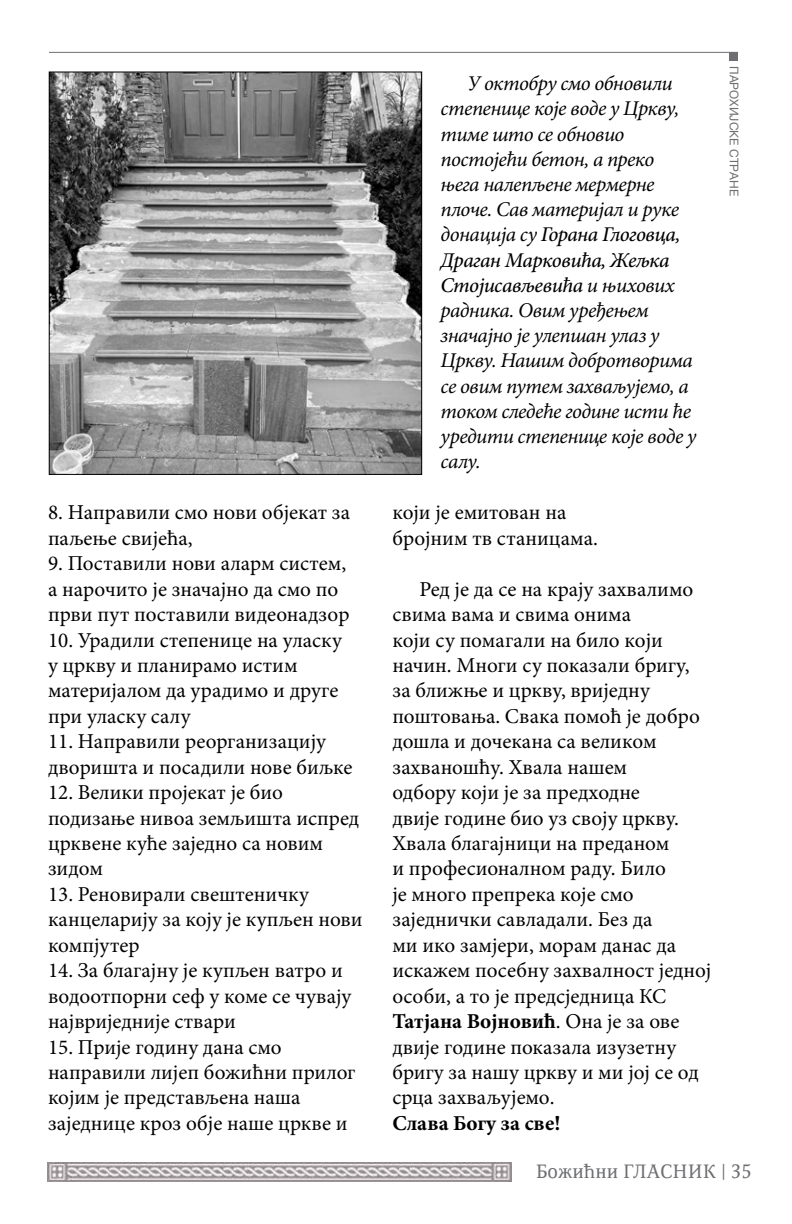
<style>
.page{position:relative;width:792px;height:1224px;background:#fff}
.page>*{position:absolute;margin:0;border:0;box-sizing:border-box;transform-origin:0 0}
.t1{font:21.2px/25.4px "Minion Pro";color:#000}
.t2{font:700 21.2px "Minion Pro";color:#000}
.t3{font:italic 21px/25.2px "Minion Pro";letter-spacing:-.025em;color:#000}
.t4{font:20px "Resavska BGTT";color:#6d6e71}
.t5{font:12px "Helvetica Neue";color:#6d6e71}
.s1{font-weight:500}
.s2{font-weight:700}
</style>
<div class="page">
<hr style="left:49px;top:52px;width:689px;height:1px;background:#6d6e71">
<img style="left:47px;top:1162px;width:464px;height:20px">
<div style="left:729px;top:52px;width:9px;height:9px;background:#6d6e71"></div>
<img style="left:51px;top:74px;width:369px;height:399px">
<div style="left:49px;top:72px;width:373px;height:403px;border:1px solid #000"></div>
<p class="t1" style="left:48px;top:500px;width:304px">8. Направили смо нови објекат за паљење свијећа,</p>
<p class="t1" style="left:48px;top:551px;width:303px">9. Поставили нови аларм систем, а нарочито је значајно да смо по први пут поставили видеонадзор</p>
<p class="t1" style="left:48px;top:627px;width:295px">10. Урадили степенице на уласку у цркву и планирамо истим материјалом да урадимо и друге при уласку салу</p>
<p class="t1" style="left:48px;top:729px;width:306px">11. Направили реорганизацију дворишта и посадили нове биљке</p>
<p class="t1" style="left:48px;top:780px;width:313px">12. Велики пројекат је био подизање нивоа земљишта испред црквене куће заједно са новим зидом</p>
<p class="t1" style="left:48px;top:882px;width:316px">13. Реновирали свештеничку канцеларију за коју је купљен нови компјутер</p>
<p class="t1" style="left:48px;top:958px;width:305px">14. За благајну је купљен ватро и водоотпорни сеф у коме се чувају највриједније ствари</p>
<p class="t1" style="left:48px;top:1034px;width:309px">15. Прије годину дана смо направили лијеп божићни прилог којим је представљена наша заједнице кроз обје наше цркве и</p>
<p class="t3" style="left:441px;top:71px;width:257px;text-indent:27px">У октобру смо обновили степенице које воде у Цркву, тиме што се обновио постојећи бетон, а преко њега налепљене мермерне плоче. Сав материјал и руке донација су <span class="s1">Горана Глоговца,<br>Драган Марковића, Жељка<br>Стојисављевића</span> и њихових радника. Овим уређењем значајно је улепшан улаз у<br>Цркву. Нашим добротворима се овим путем захваљујемо, а током следеће године исти ће уредити степенице које воде у салу.</p>
<p class="t1" style="left:392px;top:500px;width:207px">који је емитован на бројним тв станицама.</p>
<p class="t1" style="left:392px;top:576px;width:320px;text-indent:27px">Ред је да се на крају захвалимо свима вама и свима онима<br>који су помагали на било који начин. Многи су показали бригу, за ближње и цркву, вриједну поштовања. Свака помоћ је добро дошла и дочекана са великом захваношћу. Хвала нашем<br>одбору који је за предходне<br>двије године био уз своју цркву.<br>Хвала благајници на преданом<br>и професионалном раду. Било<br>је много препрека које смо заједнички савладали. Без да<br>ми ико замјери, морам данас да искажем посебну захвалност једној особи, а то је предсједница КС<br><span class="s2">Татјана Војновић</span>. Она је за ове двије године показала изузетну бригу за нашу цркву и ми јој се од срца захваљујемо.</p>
<p class="t2" style="left:392px;top:1108px;width:169px">Слава Богу за све!</p>
<p class="t5" style="left:743px;top:66px;width:131px;rotate:90deg">ПАРОХИЈСКЕ СТРАНЕ</p>
<p class="t4" style="left:536px;top:1160px;width:218px">Божићни ГЛАСНИК | 35</p>
</div>
